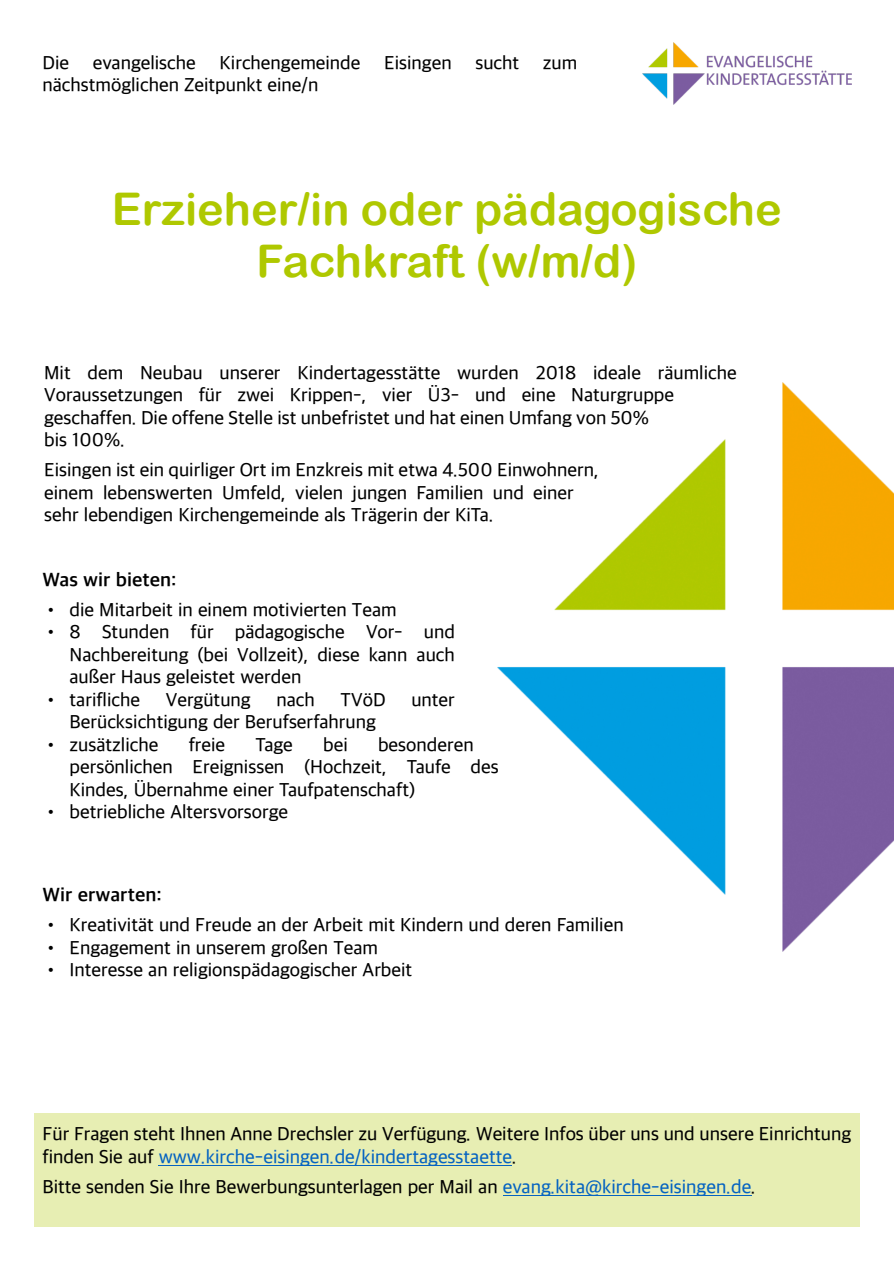
<style>
.page{position:relative;width:894px;height:1263px;background:#fff}
.page>*{position:absolute;margin:0;border:0;box-sizing:border-box;transform-origin:0 0}
.t1{font:45px/52.5px "Arial Rounded MT Bold";color:#afc800;text-align:center}
.t2{font:500 19.5px/22.5px "Apple SD Gothic Neo";color:#000}
.t3{font:700 19.5px "Apple SD Gothic Neo";color:#000}
.s1{color:#0563c1}
</style>
<div class="page">
<div style="left:34px;top:1113px;width:825px;height:114px;background:#e7eeb3"></div>
<hr style="left:159px;top:1165px;width:353px;height:1px;background:#0563c1">
<hr style="left:502px;top:1195px;width:249px;height:1px;background:#0563c1">
<img style="left:497px;top:382px;width:396px;height:570px">
<img style="left:642px;top:42px;width:208px;height:63px">
<p class="t2" style="left:42px;top:53px;width:536px">Die evangelische Kirchengemeinde Eisingen sucht zum nächstmöglichen Zeitpunkt eine/n</p>
<h1 class="t1" style="left:112px;top:187px;width:671px">Erzieher/in oder pädagogische<br>Fachkraft (w/m/d)</h1>
<p class="t2" style="left:44px;top:362px;width:693px">Mit dem Neubau unserer Kindertagesstätte wurden 2018 ideale räumliche Voraussetzungen für zwei Krippen-, vier Ü3- und eine Naturgruppe geschaffen. Die offene Stelle ist unbefristet und hat einen Umfang von 50%<br>bis 100%.</p>
<p class="t2" style="left:44px;top:460px;width:556px">Eisingen ist ein quirliger Ort im Enzkreis mit etwa 4.500 Einwohnern, einem lebenswerten Umfeld, vielen jungen Familien und einer sehr lebendigen Kirchengemeinde als Trägerin der KiTa.</p>
<p class="t3" style="left:42px;top:569px;width:136px">Was wir bieten:</p>
<p class="t2" style="left:42px;top:599px;width:355px">• die Mitarbeit in einem motivierten Team</p>
<p class="t2" style="left:69px;top:622px;width:387px;text-align:justify;text-indent:-27px">• 8 Stunden für pädagogische Vor- und Nachbereitung (bei Vollzeit), diese kann auch außer Haus geleistet werden</p>
<p class="t2" style="left:42px;top:689px;width:99px">• tarifliche</p>
<p class="t2" style="left:166px;top:689px;width:86px">Vergütung</p>
<p class="t2" style="left:276px;top:689px;width:40px">nach</p>
<p class="t2" style="left:340px;top:689px;width:47px">TVöD</p>
<p class="t2" style="left:411px;top:689px;width:45px">unter</p>
<p class="t2" style="left:69px;top:712px;width:307px">Berücksichtigung der Berufserfahrung</p>
<p class="t2" style="left:42px;top:734px;width:117px">• zusätzliche</p>
<p class="t2" style="left:189px;top:734px;width:38px">freie</p>
<p class="t2" style="left:255px;top:734px;width:39px">Tage</p>
<p class="t2" style="left:323px;top:734px;width:26px">bei</p>
<p class="t2" style="left:69px;top:734px;width:430px;text-indent:308px">besonderen persönlichen Ereignissen (Hochzeit, Taufe des<br>Kindes, Übernahme einer Taufpatenschaft)</p>
<p class="t2" style="left:42px;top:802px;width:247px">• betriebliche Altersvorsorge</p>
<p class="t3" style="left:42px;top:885px;width:121px">Wir erwarten:</p>
<p class="t2" style="left:42px;top:915px;width:582px">• Kreativität und Freude an der Arbeit mit Kindern und deren Familien</p>
<p class="t2" style="left:42px;top:938px;width:337px">• Engagement in unserem großen Team</p>
<p class="t2" style="left:42px;top:960px;width:371px">• Interesse an religionspädagogischer Arbeit</p>
<p class="t2" style="left:43px;top:1124px;width:809px">Für Fragen steht Ihnen Anne Drechsler zu Verfügung. Weitere Infos über uns und unsere Einrichtung finden Sie auf <span class="s1">www.kirche-eisingen.de/kindertagesstaette</span>.</p>
<p class="t2" style="left:43px;top:1177px;width:714px">Bitte senden Sie Ihre Bewerbungsunterlagen per Mail an <span class="s1">evang.kita@kirche-eisingen.de</span>.</p>
</div>
